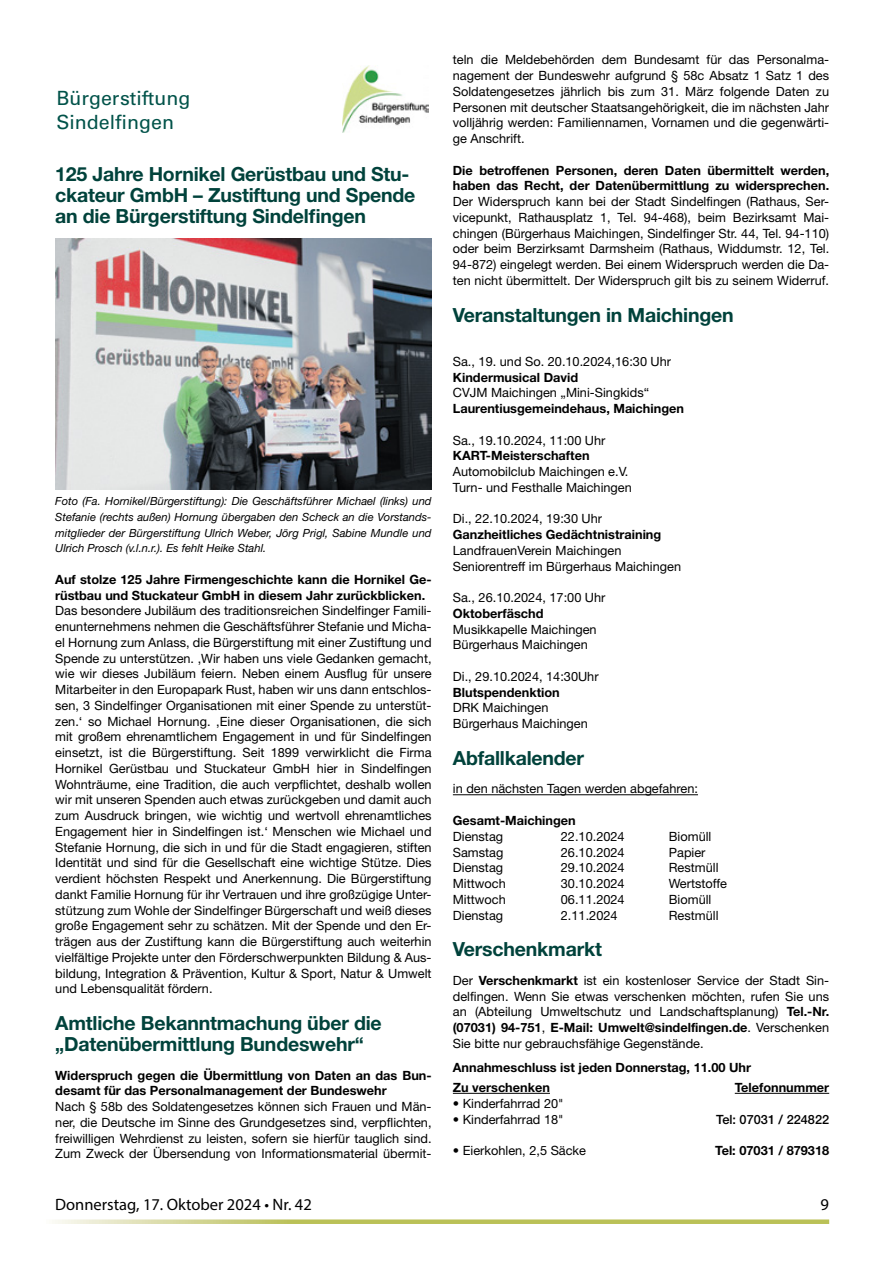
<style>
.page{position:relative;width:893px;height:1263px;background:#fff}
.page>*{position:absolute;margin:0;border:0;box-sizing:border-box;transform-origin:0 0}
.t1{font:19.65px/23.5px "Univers LT Std";color:#005249}
.Rubrikname{font:700 19.5px/21px "Helvetica Neue LT Std";letter-spacing:-.01em;color:#00423b}
.t2{font:16.5px "Myriad Pro";color:#000}
.Grundtext{font:12.75px/15.8px "Helvetica Neue LT Std";color:#000;text-align:justify}
.Grundtext-2{font:700 12.75px/15.8px "Helvetica Neue LT Std";color:#000}
.Grundtext-3{font:500 12.75px "Helvetica Neue LT Std";color:#000}
.Bildunterschrift{font:italic 11.25px/15.8px "Helvetica Neue LT Std";color:#000;text-align:justify}
.s1{font-weight:700}
</style>
<div class="page">
<svg style="left:52px;top:1219px;width:777px;height:5px;background:#c9ce7d"></svg>
<img style="left:342px;top:65px;width:87px;height:67px">
<img style="left:55px;top:238px;width:377px;height:251px">
<hr style="left:453px;top:794px;width:245px;height:1px;background:#000">
<hr style="left:453px;top:1093px;width:97px;height:1px;background:#000">
<hr style="left:735px;top:1093px;width:94px;height:1px;background:#000">
<p class="t1" style="left:56px;top:86px;width:135px">Bürgerstiftung<br>Sindelfingen</p>
<p class="Rubrikname" style="left:55px;top:163px;width:362px">125 Jahre Hornikel Gerüstbau und Stu&shy;ckateur GmbH – Zustiftung und Spende an die Bürgerstiftung Sindelfingen</p>
<p class="Bildunterschrift" style="left:55px;top:493px;width:378px">Foto (Fa. Hornikel/Bürgerstiftung): Die Geschäftsführer Michael (links) und Stefanie (rechts außen) Hornung übergaben den Scheck an die Vorstands&shy;mitglieder der Bürgerstiftung Ulrich Weber, Jörg Prigl, Sabine Mundle und Ulrich Prosch (v.l.n.r.). Es fehlt Heike Stahl.</p>
<p class="Grundtext-2" style="left:55px;top:571px;width:378px">Auf stolze 125 Jahre Firmengeschichte kann die Hornikel Ge&shy;rüstbau und Stuckateur GmbH in diesem Jahr zurückblicken.</p>
<p class="Grundtext" style="left:55px;top:603px;width:378px">Das besondere Jubiläum des traditionsreichen Sindelfinger Famili&shy;enunternehmens nehmen die Geschäftsführer Stefanie und Micha&shy;el Hornung zum Anlass, die Bürgerstiftung mit einer Zustiftung und Spende zu unterstützen. ‚Wir haben uns viele Gedanken gemacht, wie wir dieses Jubiläum feiern. Neben einem Ausflug für unsere Mitarbeiter in den Europapark Rust, haben wir uns dann entschlos&shy;sen, 3 Sindelfinger Organisationen mit einer Spende zu unterstüt&shy;zen.‘ so Michael Hornung. ‚Eine dieser Organisationen, die sich mit großem ehrenamtlichem Engagement in und für Sindelfingen einsetzt, ist die Bürgerstiftung. Seit 1899 verwirklicht die Firma Hornikel Gerüstbau und Stuckateur GmbH hier in Sindelfingen Wohnträume, eine Tradition, die auch verpflichtet, deshalb wollen wir mit unseren Spenden auch etwas zurückgeben und damit auch zum Ausdruck bringen, wie wichtig und wertvoll ehrenamtliches Engagement hier in Sindelfingen ist.‘ Menschen wie Michael und Stefanie Hornung, die sich in und für die Stadt engagieren, stiften Identität und sind für die Gesellschaft eine wichtige Stütze. Dies verdient höchsten Respekt und Anerkennung. Die Bürgerstiftung dankt Familie Hornung für ihr Vertrauen und ihre großzügige Unter&shy;stützung zum Wohle der Sindelfinger Bürgerschaft und weiß dieses große Engagement sehr zu schätzen. Mit der Spende und den Er&shy;trägen aus der Zustiftung kann die Bürgerstiftung auch weiterhin vielfältige Projekte unter den Förderschwerpunkten Bildung &amp; Aus&shy;bildung, Integration &amp; Prävention, Kultur &amp; Sport, Natur &amp; Umwelt und Lebensqualität fördern.</p>
<p class="Rubrikname" style="left:55px;top:1012px;width:328px">Amtliche Bekanntmachung über die „Datenübermittlung Bundeswehr“</p>
<p class="Grundtext-2" style="left:55px;top:1067px;width:378px">Widerspruch gegen die Übermittlung von Daten an das Bun&shy;desamt für das Personalmanagement der Bundeswehr</p>
<p class="Grundtext" style="left:55px;top:1099px;width:378px">Nach § 58b des Soldatengesetzes können sich Frauen und Män&shy;ner, die Deutsche im Sinne des Grundgesetzes sind, verpflichten, freiwilligen Wehrdienst zu leisten, sofern sie hierfür tauglich sind.<br>Zum Zweck der Übersendung von Informationsmaterial übermit-</p>
<p class="Grundtext" style="left:453px;top:52px;width:378px">teln die Meldebehörden dem Bundesamt für das Personalma&shy;nagement der Bundeswehr aufgrund § 58c Absatz 1 Satz 1 des Soldatengesetzes jährlich bis zum 31. März folgende Daten zu Personen mit deutscher Staatsangehörigkeit, die im nächsten Jahr volljährig werden: Familiennamen, Vornamen und die gegenwärti&shy;ge Anschrift.</p>
<p class="Grundtext" style="left:453px;top:162px;width:378px"><span class="s1">Die betroffenen Personen, deren Daten übermittelt werden, haben das Recht, der Datenübermittlung zu widersprechen.<br></span>Der Widerspruch kann bei der Stadt Sindelfingen (Rathaus, Ser&shy;vicepunkt, Rathausplatz 1, Tel. 94-468), beim Bezirksamt Mai&shy;chingen (Bürgerhaus Maichingen, Sindelfinger Str. 44, Tel. 94-110) oder beim Berzirksamt Darmsheim (Rathaus, Widdumstr. 12, Tel.<br>94-872) eingelegt werden. Bei einem Widerspruch werden die Da&shy;ten nicht übermittelt. Der Widerspruch gilt bis zu seinem Widerruf.</p>
<p class="Rubrikname" style="left:453px;top:304px;width:282px">Veranstaltungen in Maichingen</p>
<p class="Grundtext" style="left:453px;top:353px;width:220px">Sa., 19. und So. 20.10.2024,16:30 Uhr</p>
<p class="Grundtext-2" style="left:453px;top:369px;width:127px">Kindermusical David</p>
<p class="Grundtext" style="left:453px;top:385px;width:198px">CVJM Maichingen „Mini-Singkids“</p>
<p class="Grundtext-2" style="left:453px;top:400px;width:233px">Laurentiusgemeindehaus, Maichingen</p>
<p class="Grundtext" style="left:453px;top:432px;width:154px">Sa., 19.10.2024, 11:00 Uhr</p>
<p class="Grundtext-2" style="left:453px;top:448px;width:138px">KART-Meisterschaften</p>
<p class="Grundtext" style="left:453px;top:464px;width:177px">Automobilclub Maichingen e.V.</p>
<p class="Grundtext" style="left:453px;top:479px;width:181px">Turn- und Festhalle Maichingen</p>
<p class="Grundtext" style="left:453px;top:511px;width:151px">Di., 22.10.2024, 19:30 Uhr</p>
<p class="Grundtext-2" style="left:453px;top:526px;width:210px">Ganzheitliches Gedächtnistraining</p>
<p class="Grundtext" style="left:453px;top:542px;width:170px">LandfrauenVerein Maichingen</p>
<p class="Grundtext" style="left:453px;top:558px;width:230px">Seniorentreff im Bürgerhaus Maichingen</p>
<p class="Grundtext" style="left:453px;top:590px;width:154px">Sa., 26.10.2024, 17:00 Uhr</p>
<p class="Grundtext-2" style="left:453px;top:605px;width:92px">Oktoberfäschd</p>
<p class="Grundtext" style="left:453px;top:621px;width:145px">Musikkapelle Maichingen</p>
<p class="Grundtext" style="left:453px;top:637px;width:136px">Bürgerhaus Maichingen</p>
<p class="Grundtext" style="left:453px;top:668px;width:147px">Di., 29.10.2024, 14:30Uhr</p>
<p class="Grundtext-2" style="left:453px;top:684px;width:108px">Blutspendenktion</p>
<p class="Grundtext" style="left:453px;top:700px;width:97px">DRK Maichingen</p>
<p class="Grundtext" style="left:453px;top:716px;width:136px">Bürgerhaus Maichingen</p>
<p class="Rubrikname" style="left:453px;top:747px;width:133px">Abfallkalender</p>
<p class="Grundtext" style="left:453px;top:781px;width:247px">in den nächsten Tagen werden abgefahren:</p>
<p class="Grundtext-2" style="left:453px;top:812px;width:124px">Gesamt-Maichingen</p>
<p class="Grundtext" style="left:453px;top:828px;width:52px">Dienstag</p>
<p class="Grundtext" style="left:561px;top:828px;width:65px">22.10.2024</p>
<p class="Grundtext" style="left:669px;top:828px;width:44px">Biomüll</p>
<p class="Grundtext" style="left:453px;top:844px;width:52px">Samstag</p>
<p class="Grundtext" style="left:561px;top:844px;width:65px">26.10.2024</p>
<p class="Grundtext" style="left:669px;top:844px;width:38px">Papier</p>
<p class="Grundtext" style="left:453px;top:860px;width:52px">Dienstag</p>
<p class="Grundtext" style="left:561px;top:860px;width:65px">29.10.2024</p>
<p class="Grundtext" style="left:669px;top:860px;width:51px">Restmüll</p>
<p class="Grundtext" style="left:453px;top:875px;width:54px">Mittwoch</p>
<p class="Grundtext" style="left:561px;top:875px;width:65px">30.10.2024</p>
<p class="Grundtext" style="left:669px;top:875px;width:60px">Wertstoffe</p>
<p class="Grundtext" style="left:453px;top:891px;width:54px">Mittwoch</p>
<p class="Grundtext" style="left:561px;top:891px;width:65px">06.11.2024</p>
<p class="Grundtext" style="left:669px;top:891px;width:44px">Biomüll</p>
<p class="Grundtext" style="left:453px;top:907px;width:52px">Dienstag</p>
<p class="Grundtext" style="left:561px;top:907px;width:58px">2.11.2024</p>
<p class="Grundtext" style="left:669px;top:907px;width:51px">Restmüll</p>
<p class="Rubrikname" style="left:453px;top:938px;width:151px">Verschenkmarkt</p>
<p class="Grundtext" style="left:453px;top:972px;width:378px">Der <span class="s1">Verschenkmarkt</span> ist ein kostenloser Service der Stadt Sin&shy;delfingen. Wenn Sie etwas verschenken möchten, rufen Sie uns an (Abteilung Umweltschutz und Landschaftsplanung) <span class="s1">Tel.-Nr. (07031) 94-751</span>, <span class="s1">E-Mail: Umwelt@sindelfingen.de</span>. Verschenken Sie bitte nur gebrauchsfähige Gegenstände.</p>
<p class="Grundtext-2" style="left:453px;top:1059px;width:300px">Annahmeschluss ist jeden Donnerstag, 11.00 Uhr</p>
<p class="Grundtext-2" style="left:453px;top:1079px;width:99px">Zu verschenken</p>
<p class="Grundtext-2" style="left:735px;top:1079px;width:96px">Telefonnummer</p>
<p class="Grundtext" style="left:453px;top:1095px;width:112px">• Kinderfahrrad 20"</p>
<p class="Grundtext" style="left:453px;top:1111px;width:112px">• Kinderfahrrad 18"</p>
<p class="Grundtext-3" style="left:716px;top:1111px;width:114px">Tel: 07031 / 224822</p>
<p class="Grundtext" style="left:453px;top:1142px;width:135px">• Eierkohlen, 2,5 Säcke</p>
<p class="Grundtext-2" style="left:715px;top:1142px;width:115px">Tel: 07031 / 879318</p>
<p class="t2" style="left:55px;top:1194px;width:258px">Donnerstag, 17. Oktober 2024 • Nr. 42</p>
<p class="t2" style="left:821px;top:1194px;width:10px">9</p>
</div>
